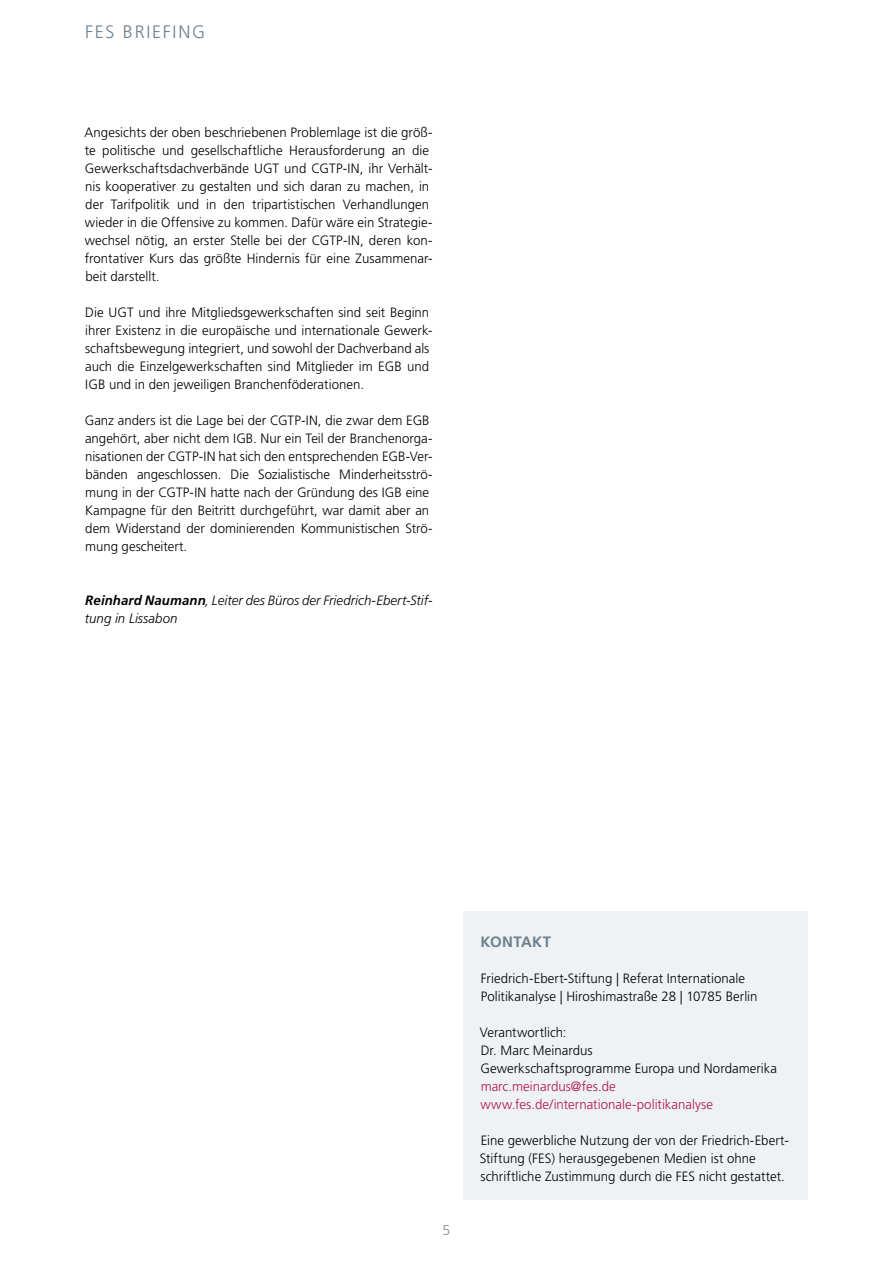
<style>
.page{position:relative;width:893px;height:1263px;background:#fff}
.page>*{position:absolute;margin:0;border:0;box-sizing:border-box;transform-origin:0 0}
.t1{font:300 18px "Frutiger LT Std";letter-spacing:.095em;color:#6d808d}
.t2{font:700 15px "Frutiger LT Std";letter-spacing:.02em;color:#6d808d}
.t3{font:300 14.1px "Frutiger LT Std";color:#878787}
.t4{font:300 13.5px/18px "Frutiger LT Std";color:#000}
.t5{font:italic 300 13.5px/18px "Frutiger LT Std";letter-spacing:.005em;color:#000}
.t6{font:300 13.5px/18px "Frutiger LT Std";color:#b11252}
.s1{font-weight:700}
</style>
<div class="page">
<div style="left:463px;top:911px;width:345px;height:288px;background:#eff2f4"></div>
<h1 class="t1" style="left:85px;top:22px;width:122px">FES BRIEFING</h1>
<p class="t4" style="left:85px;top:124px;width:349px">Angesichts der oben beschriebenen Problemlage ist die größ&shy;te politische und gesellschaftliche Herausforderung an die Gewerkschaftsdachverbände UGT und CGTP-IN, ihr Verhält&shy;nis kooperativer zu gestalten und sich daran zu machen, in der Tarifpolitik und in den tripartistischen Verhandlungen wieder in die Offensive zu kommen. Dafür wäre ein Strategie&shy;wechsel nötig, an erster Stelle bei der CGTP-IN, deren kon&shy;frontativer Kurs das größte Hindernis für eine Zusammenar&shy;beit darstellt.</p>
<p class="t4" style="left:85px;top:304px;width:349px">Die UGT und ihre Mitgliedsgewerkschaften sind seit Beginn ihrer Existenz in die europäische und internationale Gewerk&shy;schaftsbewegung integriert, und sowohl der Dachverband als auch die Einzelgewerkschaften sind Mitglieder im EGB und IGB und in den jeweiligen Branchenföderationen.</p>
<p class="t4" style="left:85px;top:412px;width:349px">Ganz anders ist die Lage bei der CGTP-IN, die zwar dem EGB angehört, aber nicht dem IGB. Nur ein Teil der Branchenorga&shy;nisationen der CGTP-IN hat sich den entsprechenden EGB-Ver&shy;bänden angeschlossen. Die Sozialistische Minderheitsströ&shy;mung in der CGTP-IN hatte nach der Gründung des IGB eine Kampagne für den Beitritt durchgeführt, war damit aber an dem Widerstand der dominierenden Kommunistischen Strö&shy;mung gescheitert.</p>
<p class="t5" style="left:85px;top:592px;width:349px"><span class="s1">Reinhard Naumann</span>, Leiter des Büros der Friedrich-Ebert-Stif&shy;tung in Lissabon</p>
<p class="t3" style="left:443px;top:1222px;width:9px">5</p>
<p class="t2" style="left:480px;top:933px;width:72px">KONTAKT</p>
<p class="t4" style="left:481px;top:970px;width:278px">Friedrich-Ebert-Stiftung | Referat Internationale<br>Politikanalyse | Hiroshimastraße 28 | 10785 Berlin</p>
<p class="t4" style="left:480px;top:1024px;width:299px">Verantwortlich:<br>Dr. Marc Meinardus<br>Gewerkschaftsprogramme Europa und Nordamerika</p>
<p class="t6" style="left:480px;top:1078px;width:234px">marc.meinardus@fes.de www.fes.de/internationale-politikanalyse</p>
<p class="t4" style="left:480px;top:1132px;width:310px">Eine gewerbliche Nutzung der von der Friedrich-Ebert-<br>Stiftung (FES) herausgegebenen Medien ist ohne schriftliche Zustimmung durch die FES nicht gestattet.</p>
</div>
